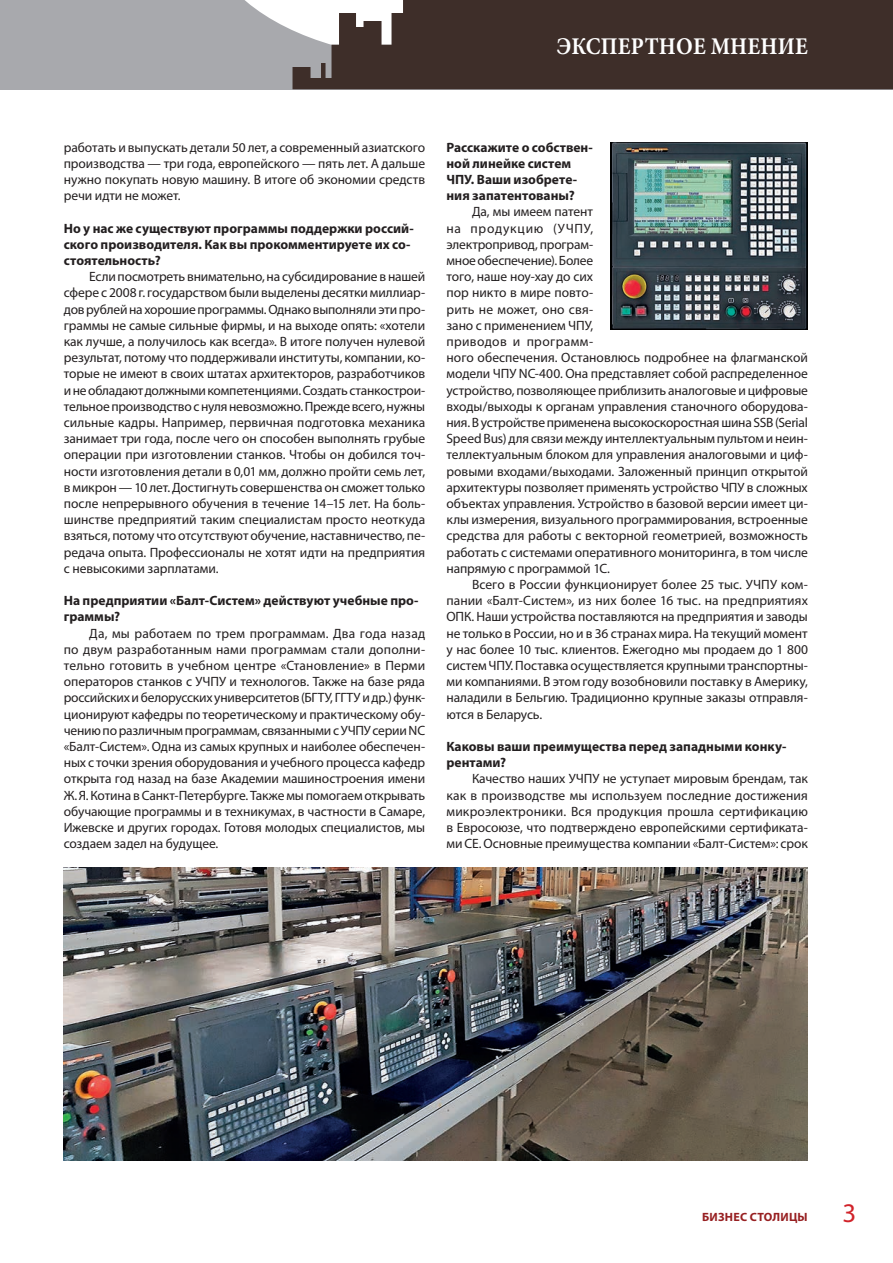
<style>
.page{position:relative;width:893px;height:1263px;background:#fff}
.page>*{position:absolute;margin:0;border:0;box-sizing:border-box;transform-origin:0 0}
.t1{font:27px "Myriad Pro";color:#d1232a}
.t2{font:700 24px "Minion Pro";letter-spacing:.01em;color:#fff;scale:.91 1}
.t3{font:13.5px/16.2px "Myriad Pro";letter-spacing:-.005em;color:#231f20;text-align:justify}
.t4{font:700 13.5px/16.2px "Myriad Pro";color:#231f20}
.t5{font:700 12px "Myriad Pro";letter-spacing:.02em;color:#971f21}
</style>
<div class="page">
<div style="left:0;top:0;width:893px;height:89px;background:#a8a9ad"></div>
<svg style="left:245px;top:0;width:47px;height:30px"></svg>
<svg style="left:292px;top:0;width:601px;height:89px;background:#4c3d39"></svg>
<img style="left:64px;top:867px;width:744px;height:293px">
<img style="left:610px;top:142px;width:198px;height:188px">
<h2 class="t2" style="left:557px;top:29px;width:277px">ЭКСПЕРТНОЕ МНЕНИЕ</h2>
<p class="t3" style="left:64px;top:139px;width:363px">работать и выпускать детали 50 лет, а современный азиатского производства — три года, европейского — пять лет. А дальше нужно покупать новую машину. В итоге об экономии средств речи идти не может.</p>
<p class="t4" style="left:64px;top:219px;width:351px">Но у нас же существуют программы поддержки россий&shy;ского производителя. Как вы прокомментируете их со&shy;стоятельность?</p>
<p class="t3" style="left:64px;top:268px;width:363px;text-indent:26px">Если посмотреть внимательно, на субсидирование в нашей сфере с 2008 г. государством были выделены десятки миллиар‑ дов рублей на хорошие программы. Однако выполняли эти про‑ граммы не самые сильные фирмы, и на выходе опять: «хотели как лучше, а получилось как всегда». В итоге получен нулевой результат, потому что поддерживали институты, компании, ко‑ торые не имеют в своих штатах архитекторов, разработчиков и не обладают должными компетенциями. Создать станкострои‑ тельное производство с нуля невозможно. Прежде всего, нужны сильные кадры. Например, первичная подготовка механика занимает три года, после чего он способен выполнять грубые операции при изготовлении станков. Чтобы он добился точ‑ ности изготовления детали в 0,01 мм, должно пройти семь лет, в микрон — 10 лет. Достигнуть совершенства он сможет только после непрерывного обучения в течение 14–15 лет. На боль‑ шинстве предприятий таким специалистам просто неоткуда взяться, потому что отсутствуют обучение, наставничество, пе‑ редача опыта. Профессионалы не хотят идти на предприятия с невысокими зарплатами.</p>
<p class="t4" style="left:64px;top:592px;width:356px">На предприятии «Балт-Систем» действуют учебные про&shy;граммы?</p>
<p class="t3" style="left:64px;top:625px;width:363px;text-indent:26px">Да, мы работаем по трем программам. Два года назад по двум разработанным нами программам стали дополни‑ тельно готовить в учебном центре «Становление» в Перми операторов станков с УЧПУ и технологов. Также на базе ряда российских и белорусских университетов (БГТУ, ГГТУ и др.) функ‑ ционируют кафедры по теоретическому и практическому обу‑ чению по различным программам, связанными с УЧПУ серии NC «Балт-Систем». Одна из самых крупных и наиболее обеспечен‑ ных с точки зрения оборудования и учебного процесса кафедр открыта год назад на базе Академии машиностроения имени Ж.Я. Котина в Санкт-Петербурге. Также мы помогаем открывать обучающие программы и в техникумах, в частности в Самаре, Ижевске и других городах. Готовя молодых специалистов, мы создаем задел на будущее.</p>
<p class="t4" style="left:446px;top:138px;width:148px">Расскажите о собствен&shy;ной линейке систем<br>ЧПУ. Ваши изобрете&shy;ния запатентованы?</p>
<p class="t3" style="left:446px;top:203px;width:363px;text-align:left;text-indent:26px">Да, мы имеем патент<br>на продукцию (УЧПУ,<br>электропривод, програм-<br>мное обеспечение). Более<br>того, наше ноу-хау до сих<br>пор никто в мире повто‑<br>рить не может, оно свя‑<br>зано с применением ЧПУ,<br>приводов и программ‑<br>ного обеспечения. Остановлюсь подробнее на флагманской модели ЧПУ NC-400. Она представляет собой распределенное устройство, позволяющее приблизить аналоговые и цифровые входы/выходы к органам управления станочного оборудова‑ ния. В устройстве применена высокоскоростная шина SSB (Serial Speed Bus) для связи между интеллектуальным пультом и неин‑ теллектуальным блоком для управления аналоговыми и циф‑ ровыми входами/выходами. Заложенный принцип открытой архитектуры позволяет применять устройство ЧПУ в сложных объектах управления. Устройство в базовой версии имеет ци‑ клы измерения, визуального программирования, встроенные средства для работы с векторной геометрией, возможность работать с системами оперативного мониторинга, в том числе напрямую с программой 1С.</p>
<p class="t3" style="left:446px;top:576px;width:363px;text-indent:26px">Всего в России функционирует более 25 тыс. УЧПУ ком‑ пании «Балт-Систем», из них более 16 тыс. на предприятиях ОПК. Наши устройства поставляются на предприятия и заводы не только в России, но и в 36 странах мира. На текущий момент у нас более 10 тыс. клиентов. Ежегодно мы продаем до 1 800 систем ЧПУ. Поставка осуществляется крупными транспортны‑ ми компаниями. В этом году возобновили поставку в Америку, наладили в Бельгию. Традиционно крупные заказы отправля‑ ются в Беларусь.</p>
<p class="t4" style="left:446px;top:738px;width:341px">Каковы ваши преимущества перед западными конку&shy;рентами?</p>
<p class="t3" style="left:446px;top:770px;width:363px;text-indent:26px">Качество наших УЧПУ не уступает мировым брендам, так как в производстве мы используем последние достижения микроэлектроники. Вся продукция прошла сертификацию в Евросоюзе, что подтверждено европейскими сертификата‑ ми СЕ. Основные преимущества компании «Балт-Систем»: срок</p>
<p class="t5" style="left:702px;top:1209px;width:107px">БИЗНЕС СТОЛИЦЫ</p>
<h1 class="t1" style="left:842px;top:1196px;width:15px">3</h1>
</div>
